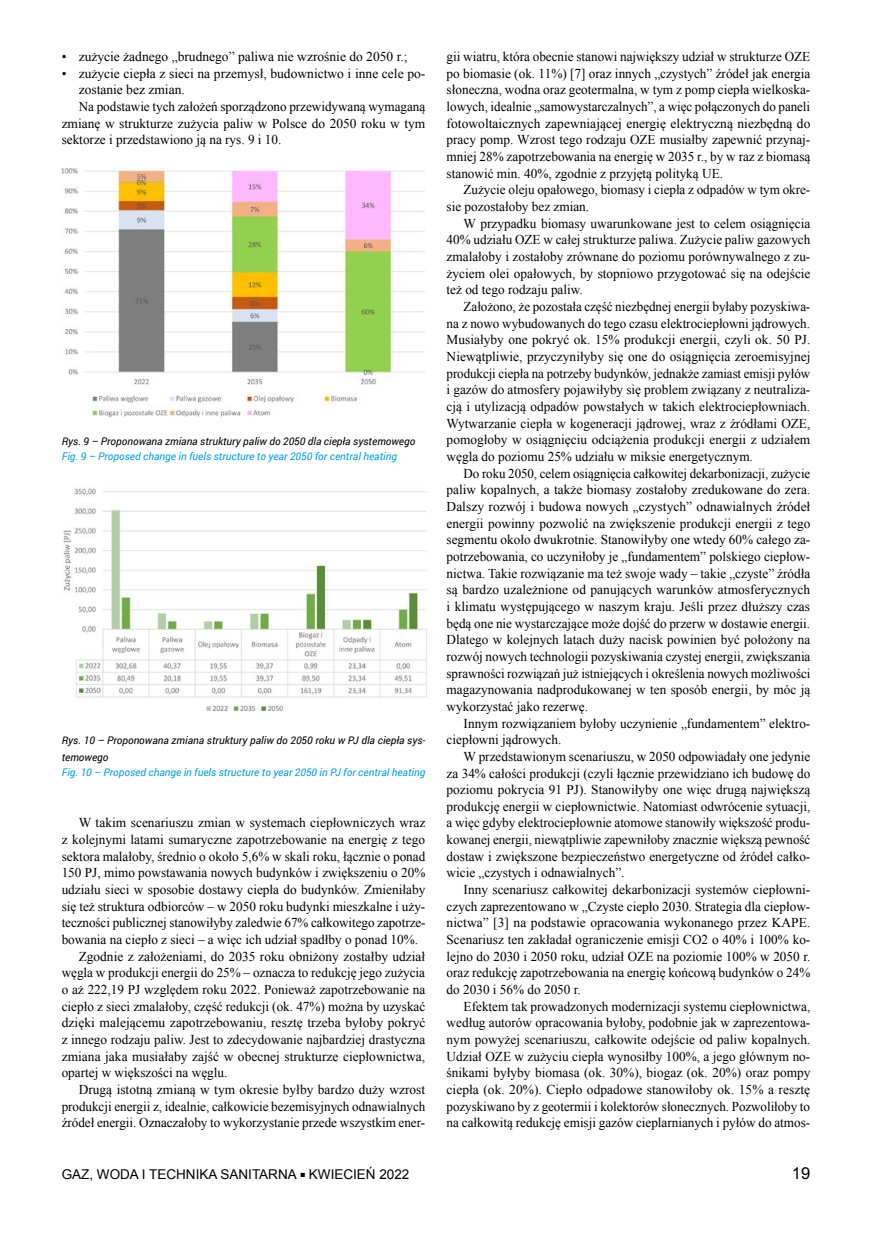
<style>
.page{position:relative;width:872px;height:1234px;background:#fff}
.page>*{position:absolute;margin:0;border:0;box-sizing:border-box;transform-origin:0 0}
.t1{font:16.5px "Arial";color:#000}
.t2{font:13.5px/16.6px "Times New Roman";color:#000;text-align:justify}
.t3{font:13.5px/16.6px "Times New Roman";color:#000;text-align:justify;scale:.96 1}
.t4{font:13.5px "Arial";color:#000}
.t5{font:italic 10.5px/16.6px "Roboto";color:#000}
.t6{font:italic 10.5px "Roboto";color:#009fe3}
.s1{font-size:9px}
</style>
<div class="page">
<img style="left:61px;top:168px;width:364px;height:250px">
<img style="left:63px;top:488px;width:364px;height:224px">
<p class="t2" style="left:62px;top:48px;width:347px">• zużycie żadnego „brudnego” paliwa nie wzrośnie do 2050 r.;</p>
<p class="t2" style="left:62px;top:65px;width:365px">• zużycie ciepła z sieci na przemysł, budownictwo i inne cele po-</p>
<p class="t2" style="left:79px;top:81px;width:108px">zostanie bez zmian.</p>
<p class="t2" style="left:79px;top:98px;width:348px">Na podstawie tych założeń sporządzono przewidywaną wymaganą</p>
<p class="t2" style="left:62px;top:114px;width:365px">zmianę w strukturze zużycia paliw w Polsce do 2050 roku w tym</p>
<p class="t2" style="left:62px;top:131px;width:221px">sektorze i przedstawiono ją na rys. 9 i 10.</p>
<p class="t5" style="left:62px;top:432px;width:355px">Rys. 9 – Proponowana zmiana struktury paliw do 2050 dla ciepła systemowego</p>
<p class="t6" style="left:62px;top:449px;width:337px">Fig. 9 – Proposed change in fuels structure to year 2050 for central heating</p>
<p class="t5" style="left:62px;top:731px;width:365px">Rys. 10 – Proponowana zmiana struktury paliw do 2050 roku w PJ dla ciepła sys&shy;temowego</p>
<p class="t6" style="left:62px;top:765px;width:365px">Fig. 10 – Proposed change in fuels structure to year 2050 in PJ for central heating</p>
<p class="t2" style="left:79px;top:814px;width:348px">W takim scenariuszu zmian w systemach ciepłowniczych wraz</p>
<p class="t2" style="left:62px;top:830px;width:365px">z kolejnymi latami sumaryczne zapotrzebowanie na energię z tego</p>
<p class="t2" style="left:62px;top:847px;width:365px">sektora malałoby, średnio o około 5,6% w skali roku, łącznie o ponad</p>
<p class="t2" style="left:62px;top:864px;width:365px">150 PJ, mimo powstawania nowych budynków i zwiększeniu o 20%</p>
<p class="t2" style="left:62px;top:880px;width:365px">udziału sieci w sposobie dostawy ciepła do budynków. Zmieniłaby</p>
<p class="t2" style="left:62px;top:897px;width:365px">się też struktura odbiorców – w 2050 roku budynki mieszkalne i uży-</p>
<p class="t2" style="left:62px;top:914px;width:365px">teczności publicznej stanowiłyby zaledwie 67% całkowitego zapotrze-</p>
<p class="t2" style="left:62px;top:930px;width:358px">bowania na ciepło z sieci – a więc ich udział spadłby o ponad 10%.</p>
<p class="t2" style="left:79px;top:947px;width:348px">Zgodnie z założeniami, do 2035 roku obniżony zostałby udział</p>
<p class="t2" style="left:62px;top:964px;width:365px">węgla w produkcji energii do 25% – oznacza to redukcję jego zużycia</p>
<p class="t2" style="left:62px;top:980px;width:365px">o aż 222,19 PJ względem roku 2022. Ponieważ zapotrzebowanie na</p>
<p class="t2" style="left:62px;top:997px;width:365px">ciepło z sieci zmalałoby, część redukcji (ok. 47%) można by uzyskać</p>
<p class="t2" style="left:62px;top:1014px;width:365px">dzięki malejącemu zapotrzebowaniu, resztę trzeba byłoby pokryć</p>
<p class="t2" style="left:62px;top:1030px;width:365px">z innego rodzaju paliw. Jest to zdecydowanie najbardziej drastyczna</p>
<p class="t2" style="left:62px;top:1047px;width:365px">zmiana jaka musiałaby zajść w obecnej strukturze ciepłownictwa,</p>
<p class="t2" style="left:62px;top:1064px;width:167px">opartej w większości na węglu.</p>
<p class="t2" style="left:79px;top:1080px;width:348px">Drugą istotną zmianą w tym okresie byłby bardzo duży wzrost</p>
<p class="t2" style="left:62px;top:1097px;width:365px">produkcji energii z, idealnie, całkowicie bezemisyjnych odnawialnych</p>
<p class="t2" style="left:62px;top:1114px;width:365px">źródeł energii. Oznaczałoby to wykorzystanie przede wszystkim ener-</p>
<p class="t2" style="left:446px;top:48px;width:365px">gii wiatru, która obecnie stanowi największy udział w strukturze OZE po biomasie (ok. 11%) [7] oraz innych „czystych” źródeł jak energia słoneczna, wodna oraz geotermalna, w tym z pomp ciepła wielkoska&shy;lowych, idealnie „samowystarczalnych”, a więc połączonych do paneli fotowoltaicznych zapewniającej energię elektryczną niezbędną do pracy pomp. Wzrost tego rodzaju OZE musiałby zapewnić przynaj&shy;mniej 28% zapotrzebowania na energię w 2035 r., by w raz z biomasą stanowić min. 40%, zgodnie z przyjętą polityką UE.</p>
<p class="t2" style="left:446px;top:181px;width:365px;text-indent:17px">Zużycie oleju opałowego, biomasy i ciepła z odpadów w tym okre&shy;sie pozostałoby bez zmian.</p>
<p class="t2" style="left:446px;top:214px;width:365px;text-indent:17px">W przypadku biomasy uwarunkowane jest to celem osiągnięcia 40% udziału OZE w całej strukturze paliwa. Zużycie paliw gazowych zmalałoby i zostałoby zrównane do poziomu porównywalnego z zu&shy;życiem olei opałowych, by stopniowo przygotować się na odejście też od tego rodzaju paliw.</p>
<p class="t2" style="left:446px;top:298px;width:365px;text-indent:17px">Założono, że pozostała część niezbędnej energii byłaby pozyskiwa&shy;na z nowo wybudowanych do tego czasu elektrociepłowni jądrowych.<br>Musiałyby one pokryć ok. 15% produkcji energii, czyli ok. 50 PJ.<br>Niewątpliwie, przyczyniłyby się one do osiągnięcia zeroemisyjnej produkcji ciepła na potrzeby budynków, jednakże zamiast emisji pyłów i gazów do atmosfery pojawiłyby się problem związany z neutraliza&shy;cją i utylizacją odpadów powstałych w takich elektrociepłowniach.<br>Wytwarzanie ciepła w kogeneracji jądrowej, wraz z źródłami OZE, pomogłoby w osiągnięciu odciążenia produkcji energii z udziałem węgla do poziomu 25% udziału w miksie energetycznym.</p>
<p class="t3" style="left:446px;top:464px;width:380px;text-indent:17px">Do roku 2050, celem osiągnięcia całkowitej dekarbonizacji, zużycie paliw kopalnych, a także biomasy zostałoby zredukowane do zera.<br>Dalszy rozwój i budowa nowych „czystych” odnawialnych źródeł energii powinny pozwolić na zwiększenie produkcji energii z tego segmentu około dwukrotnie. Stanowiłyby one wtedy 60% całego za&shy;potrzebowania, co uczyniłoby je „fundamentem” polskiego ciepłow&shy;nictwa. Takie rozwiązanie ma też swoje wady – takie „czyste” źródła są bardzo uzależnione od panujących warunków atmosferycznych i klimatu występującego w naszym kraju. Jeśli przez dłuższy czas będą one nie wystarczające może dojść do przerw w dostawie energii.<br>Dlatego w kolejnych latach duży nacisk powinien być położony na rozwój nowych technologii pozyskiwania czystej energii, zwiększania sprawności rozwiązań już istniejących i określenia nowych możliwości magazynowania nadprodukowanej w ten sposób energii, by móc ją wykorzystać jako rezerwę.</p>
<p class="t2" style="left:446px;top:714px;width:365px;text-indent:17px">Innym rozwiązaniem byłoby uczynienie „fundamentem” elektro&shy;ciepłowni jądrowych.</p>
<p class="t2" style="left:446px;top:747px;width:365px;text-indent:17px">W przedstawionym scenariuszu, w 2050 odpowiadały one jedynie za 34% całości produkcji (czyli łącznie przewidziano ich budowę do poziomu pokrycia 91 PJ). Stanowiłyby one więc drugą największą produkcję energii w ciepłownictwie. Natomiast odwrócenie sytuacji, a więc gdyby elektrociepłownie atomowe stanowiły większość produ&shy;kowanej energii, niewątpliwie zapewniłoby znacznie większą pewność dostaw i zwiększone bezpieczeństwo energetyczne od źródeł całko&shy;wicie „czystych i odnawialnych”.</p>
<p class="t2" style="left:446px;top:880px;width:365px;text-indent:17px">Inny scenariusz całkowitej dekarbonizacji systemów ciepłowni&shy;czych zaprezentowano w „Czyste ciepło 2030. Strategia dla ciepłow&shy;nictwa” [3] na podstawie opracowania wykonanego przez KAPE.<br>Scenariusz ten zakładał ograniczenie emisji CO2 o 40% i 100% ko&shy;lejno do 2030 i 2050 roku, udział OZE na poziomie 100% w 2050 r. oraz redukcję zapotrzebowania na energię końcową budynków o 24% do 2030 i 56% do 2050 r.</p>
<p class="t2" style="left:446px;top:997px;width:365px;text-indent:17px">Efektem tak prowadzonych modernizacji systemu ciepłownictwa, według autorów opracowania byłoby, podobnie jak w zaprezentowa&shy;nym powyżej scenariuszu, całkowite odejście od paliw kopalnych.<br>Udział OZE w zużyciu ciepła wynosiłby 100%, a jego głównym no&shy;śnikami byłyby biomasa (ok. 30%), biogaz (ok. 20%) oraz pompy ciepła (ok. 20%). Ciepło odpadowe stanowiłoby ok. 15% a resztę pozyskiwano by z geotermii i kolektorów słonecznych. Pozwoliłoby to na całkowitą redukcję emisji gazów cieplarnianych i pyłów do atmos-</p>
<p class="t4" style="left:62px;top:1164px;width:349px">GAZ, WODA I TECHNIKA SANITARNA <span class="s1">■</span> KWIECIEŃ 2022</p>
<p class="t1" style="left:792px;top:1161px;width:20px">19</p>
</div>
